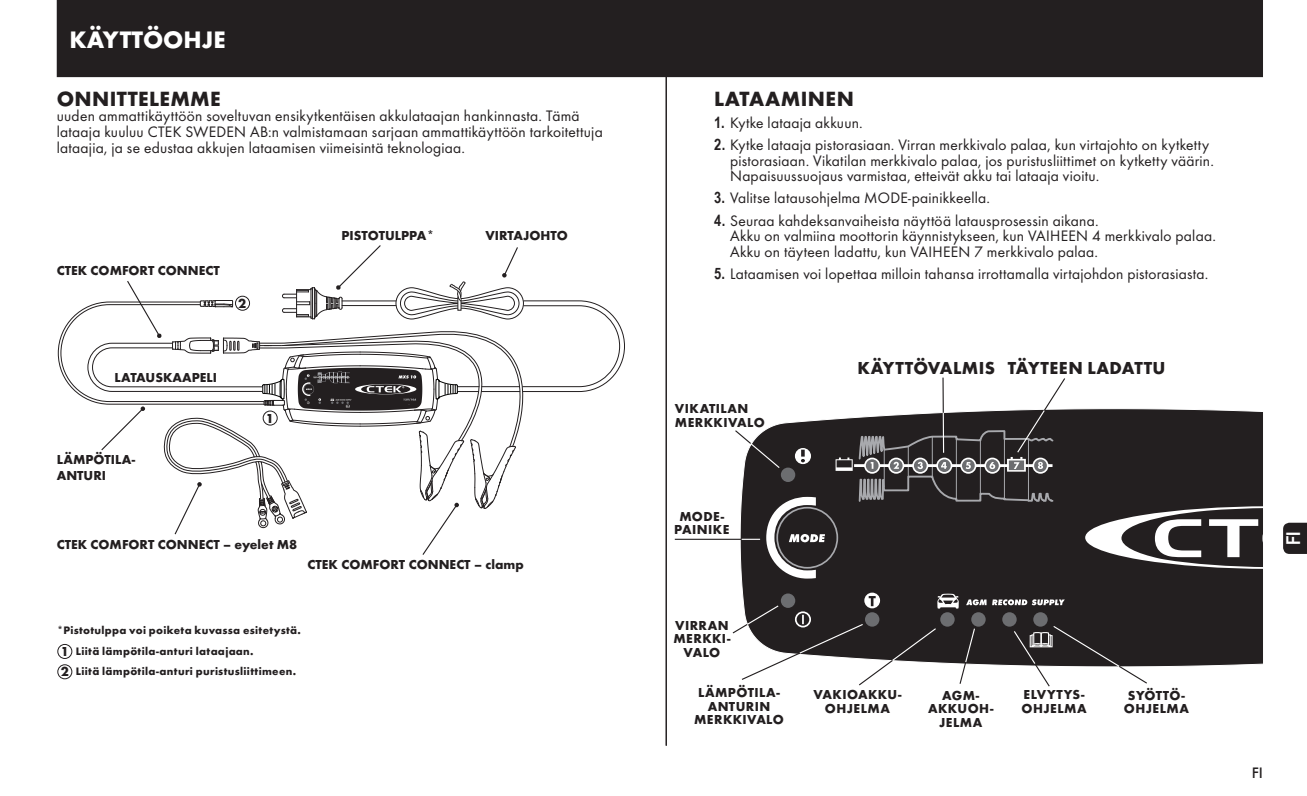
<style>
.page{position:relative;width:1307px;height:796px;background:#fff}
.page>*{position:absolute;margin:0;border:0;box-sizing:border-box;transform-origin:0 0}
.t1{font:700 24.75px "Futura";color:#fff}
.t2{font:700 21.38px "Futura";letter-spacing:.02em;color:#231f20}
.t3{font:700 19.12px "Arial Narrow";color:#fff}
.t4{font:700 18px "Futura";color:#231f20}
.t5{font:15.75px/15.8px "Futura Boo";letter-spacing:.015em;color:#231f20}
.t6{font:500 15.75px "Futura";color:#231f20}
.t7{font:700 13.5px/13.5px "Futura";letter-spacing:.015em;color:#231f20;text-align:center}
.t8{font:700 13.5px/13.5px "Futura";letter-spacing:.035em;color:#231f20}
.t9{font:700 11.25px/20.2px "Futura";letter-spacing:.03em;color:#231f20}
.s1{font-family:"Arial Narrow";font-weight:700}
</style>
<div class="page">
<svg style="left:1283px;top:523px;width:23px;height:31px"></svg>
<hr style="left:665px;top:50px;width:1px;height:696px;background:#231f20">
<div style="left:739px;top:408px;width:523px;height:259px;background:#231f20"></div>
<svg style="left:1084px;top:506px;width:178px;height:63px"></svg>
<svg style="left:766px;top:497px;width:58px;height:81px"></svg>
<svg style="left:794px;top:448px;width:16px;height:16px"></svg>
<div style="left:780px;top:468px;width:15px;height:14px;background:#6c6d70;border-radius:50%"></div>
<hr style="left:674px;top:539px;width:67px;height:1px;background:#231f20">
<svg style="left:58px;top:245px;width:566px;height:310px"></svg>
<div style="left:263px;top:411px;width:14px;height:14px;border:1px solid #231f20;border-radius:50%"></div>
<div style="left:57px;top:644px;width:15px;height:15px;border:1px solid #231f20;border-radius:50%"></div>
<div style="left:235px;top:296px;width:15px;height:14px;border:1px solid #231f20;border-radius:50%"></div>
<div style="left:57px;top:664px;width:15px;height:15px;border:1px solid #231f20;border-radius:50%"></div>
<div style="left:57px;top:0;width:1205px;height:77px;background:#231f20"></div>
<svg style="left:835px;top:377px;width:231px;height:141px"></svg>
<hr style="left:942px;top:413px;width:2px;height:40px;background:#fff">
<svg style="left:735px;top:429px;width:45px;height:40px"></svg>
<svg style="left:741px;top:539px;width:19px;height:1px"></svg>
<svg style="left:732px;top:593px;width:416px;height:94px"></svg>
<h1 class="t1" style="left:69px;top:24px;width:157px">KÄYTTÖOHJE</h1>
<h2 class="t2" style="left:57px;top:85px;width:165px">ONNITTELEMME</h2>
<p class="t5" style="left:57px;top:108px;width:547px">uuden ammattikäyttöön soveltuvan ensikytkentäisen akkulataajan hankinnasta. Tämä lataaja kuuluu CTEK SWEDEN AB:n valmistamaan sarjaan ammattikäyttöön tarkoitettuja lataajia, ja se edustaa akkujen lataamisen viimeisintä teknologiaa.</p>
<p class="t7" style="left:57px;top:264px;width:164px">CTEK COMFORT CONNECT</p>
<p class="t7" style="left:238px;top:296px;width:10px">2</p>
<p class="t7" style="left:341px;top:228px;width:95px">PISTOTULPPA*</p>
<p class="t7" style="left:485px;top:228px;width:84px">VIRTAJOHTO</p>
<p class="t7" style="left:115px;top:370px;width:104px">LATAUSKAAPELI</p>
<p class="t7" style="left:57px;top:452px;width:80px;line-height:15.8px;text-align:left">LÄMPÖTILA-<br>ANTURI</p>
<p class="t7" style="left:266px;top:411px;width:10px">1</p>
<p class="t7" style="left:57px;top:538px;width:242px">CTEK COMFORT CONNECT – eyelet M8</p>
<p class="t7" style="left:307px;top:558px;width:217px">CTEK COMFORT CONNECT – clamp</p>
<p class="t9" style="left:76px;top:620px;width:226px;text-indent:-19px">*Pistotulppa voi poiketa kuvassa esitetystä.<br>Liitä lämpötila-anturi lataajaan.<br>Liitä lämpötila-anturi puristusliittimeen.</p>
<p class="t7" style="left:61px;top:645px;width:10px">1</p>
<p class="t7" style="left:61px;top:664px;width:10px">2</p>
<h2 class="t2" style="left:714px;top:85px;width:141px">LATAAMINEN</h2>
<p class="t5" style="left:714px;top:114px;width:150px"><span class="s1">1.</span> Kytke lataaja akkuun.</p>
<p class="t5" style="left:730px;top:137px;width:485px;text-indent:-16px"><span class="s1">2.</span> Kytke lataaja pistorasiaan. Virran merkkivalo palaa, kun virtajohto on kytketty pistorasiaan. Vikatilan merkkivalo palaa, jos puristusliittimet on kytketty väärin.<br>Napaisuussuojaus varmistaa, etteivät akku tai lataaja vioitu.</p>
<p class="t5" style="left:714px;top:190px;width:277px"><span class="s1">3.</span> Valitse latausohjelma MODE-painikkeella.</p>
<p class="t5" style="left:730px;top:212px;width:487px;text-indent:-16px"><span class="s1">4.</span> Seuraa kahdeksanvaiheista näyttöä latausprosessin aikana.<br>Akku on valmiina moottorin käynnistykseen, kun VAIHEEN 4 merkkivalo palaa.<br>Akku on täyteen ladattu, kun VAIHEEN 7 merkkivalo palaa.</p>
<p class="t5" style="left:714px;top:266px;width:496px"><span class="s1">5.</span> Lataamisen voi lopettaa milloin tahansa irrottamalla virtajohdon pistorasiasta.</p>
<p class="t7" style="left:675px;top:402px;width:91px;text-align:left">VIKATILAN<br>MERKKIVALO</p>
<p class="t7" style="left:674px;top:509px;width:57px">MODE-<br>PAINIKE</p>
<p class="t4" style="left:857px;top:356px;width:13px">käyttövalmis</p>
<p class="t4" style="left:1007px;top:356px;width:12px">täyteen</p>
<p class="t4" style="left:1087px;top:356px;width:47px">ladattu</p>
<p class="t7" style="left:673px;top:618px;width:58px">VIRRAN<br>MERKKI-<br>VALO</p>
<p class="t7" style="left:694px;top:685px;width:91px">LÄMPÖTILA-<br>ANTURIN<br>MERKKIVALO</p>
<p class="t7" style="left:813px;top:688px;width:90px">VAKIOAKKU-<br>OHJELMA</p>
<p class="t7" style="left:928px;top:688px;width:67px">AGM-<br>AKKUOH-<br>JELMA</p>
<p class="t8" style="left:1021px;top:688px;width:67px">ELVYTYS-<br>OHJELMA</p>
<p class="t7" style="left:1123px;top:688px;width:67px;text-align:left">SYÖTTÖ-<br>OHJELMA</p>
<p class="t3" style="left:1278px;top:545px;width:15px;rotate:-90deg">FI</p>
<p class="t6" style="left:1251px;top:763px;width:13px">FI</p>
</div>
